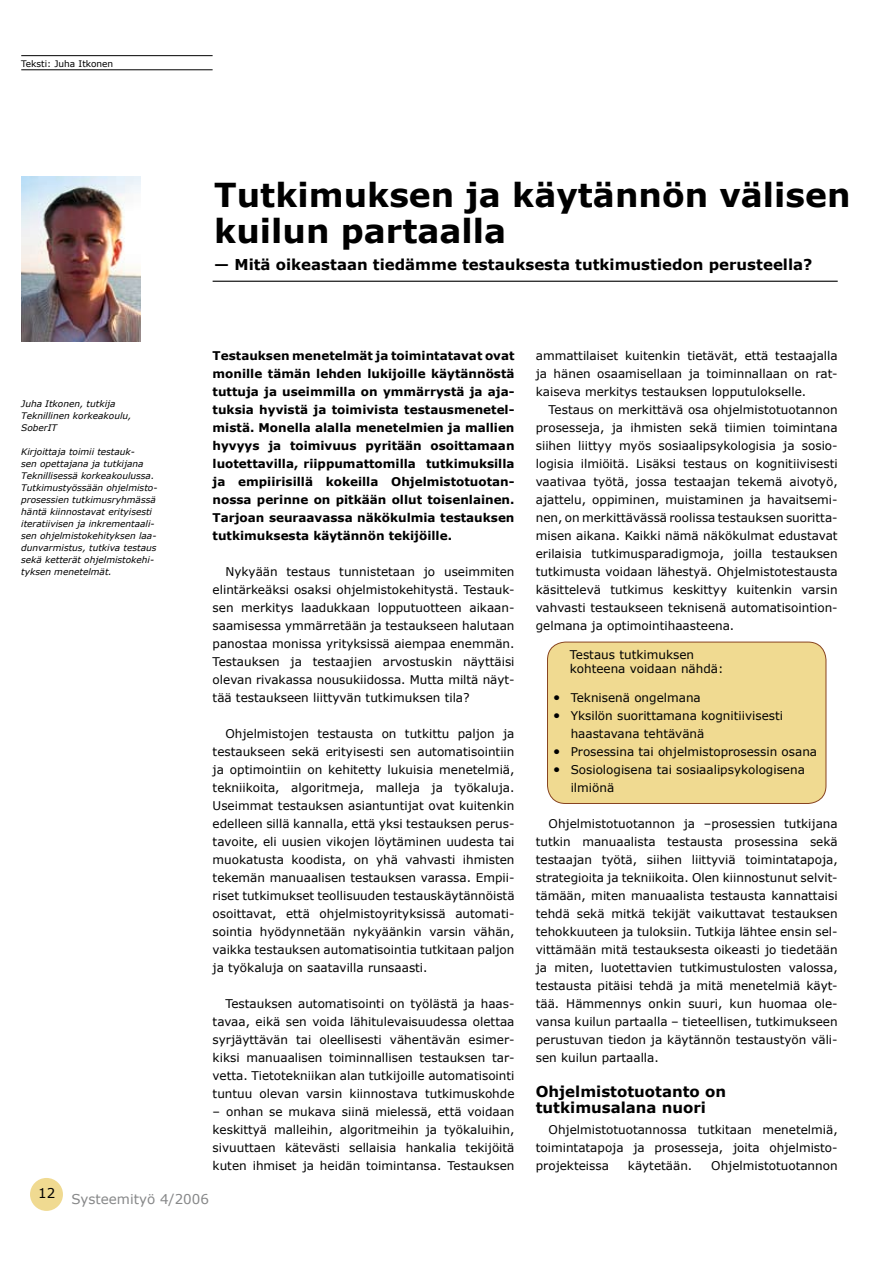
<style>
.page{position:relative;width:893px;height:1263px;background:#fff}
.page>*{position:absolute;margin:0;border:0;box-sizing:border-box;transform-origin:0 0}
.t1{font:700 33px/36px "Verdana";color:#000}
.t2{font:700 15px/16.5px "Verdana";color:#000}
.t3{font:13.5px "Verdana";color:#878889}
.t4{font:italic 13.5px/18px "Verdana";color:#000}
.t5{font:13.5px "Verdana";color:#000}
.t6{font:12px/18px "Verdana";color:#000;text-align:justify}
.t7{font:700 12px/18px "Verdana";color:#000;text-align:justify}
.t8{font:italic 9px/12px "Verdana";color:#000}
.t9{font:9px "Verdana";color:#000}
</style>
<div class="page">
<div style="left:30px;top:1178px;width:33px;height:33px;background:#f0da91;border-radius:50%"></div>
<hr style="left:21px;top:55px;width:192px;height:1px;background:#000">
<hr style="left:21px;top:69px;width:192px;height:1px;background:#000">
<hr style="left:213px;top:281px;width:625px;height:1px;background:#000">
<img style="left:21px;top:176px;width:119px;height:166px">
<div style="left:547px;top:642px;width:279px;height:161px;background:#f0da91;border-radius:18px"></div>
<div style="left:547px;top:642px;width:279px;height:162px;border:1px solid #884420;border-radius:18px"></div>
<p class="t9" style="left:21px;top:58px;width:94px">Teksti: Juha Itkonen</p>
<p class="t8" style="left:21px;top:397px;width:112px">Juha Itkonen, tutkija<br>Teknillinen korkeakoulu,<br>SoberIT</p>
<p class="t8" style="left:21px;top:445px;width:138px">Kirjoittaja toimii testauk-<br>sen opettajana ja tutkijana<br>Teknillisessä korkeakoulussa.<br>Tutkimustyössään ohjelmisto&shy;prosessien tutkimusryhmässä häntä kiinnostavat erityisesti iteratiivisen ja inkrementaali&shy;sen ohjelmistokehityksen laa&shy;dunvarmistus, tutkiva testaus sekä ketterät ohjelmistokehi&shy;tyksen menetelmät.</p>
<h1 class="t1" style="left:214px;top:176px;width:638px">Tutkimuksen ja käytännön välisen kuilun partaalla</h1>
<p class="t2" style="left:214px;top:255px;width:600px">— Mitä oikeastaan tiedämme testauksesta tutkimustiedon perusteella?</p>
<p class="t7" style="left:213px;top:346px;width:303px">Testauksen menetelmät ja toimintatavat ovat monille tämän lehden lukijoille käytännöstä tuttuja ja useimmilla on ymmärrystä ja aja&shy;tuksia hyvistä ja toimivista testausmenetel&shy;mistä. Monella alalla menetelmien ja mallien hyvyys ja toimivuus pyritään osoittamaan luotettavilla, riippumattomilla tutkimuksilla ja empiirisillä kokeilla Ohjelmistotuotan&shy;nossa perinne on pitkään ollut toisenlainen.<br>Tarjoan seuraavassa näkökulmia testauksen tutkimuksesta käytännön tekijöille.</p>
<p class="t6" style="left:213px;top:562px;width:303px;text-indent:13px">Nykyään testaus tunnistetaan jo useimmiten elintärkeäksi osaksi ohjelmistokehitystä. Testauk&shy;sen merkitys laadukkaan lopputuotteen aikaan&shy;saamisessa ymmärretään ja testaukseen halutaan panostaa monissa yrityksissä aiempaa enemmän.<br>Testauksen ja testaajien arvostuskin näyttäisi olevan rivakassa nousukiidossa. Mutta miltä näyt&shy;tää testaukseen liittyvän tutkimuksen tila?</p>
<p class="t6" style="left:213px;top:724px;width:303px;text-indent:13px">Ohjelmistojen testausta on tutkittu paljon ja testaukseen sekä erityisesti sen automatisointiin ja optimointiin on kehitetty lukuisia menetelmiä, tekniikoita, algoritmeja, malleja ja työkaluja.<br>Useimmat testauksen asiantuntijat ovat kuitenkin edelleen sillä kannalla, että yksi testauksen perus&shy;tavoite, eli uusien vikojen löytäminen uudesta tai muokatusta koodista, on yhä vahvasti ihmisten tekemän manuaalisen testauksen varassa. Empii&shy;riset tutkimukset teollisuuden testauskäytännöistä osoittavat, että ohjelmistoyrityksissä automati&shy;sointia hyödynnetään nykyäänkin varsin vähän, vaikka testauksen automatisointia tutkitaan paljon ja työkaluja on saatavilla runsaasti.</p>
<p class="t6" style="left:213px;top:994px;width:303px;text-indent:13px">Testauksen automatisointi on työlästä ja haas&shy;tavaa, eikä sen voida lähitulevaisuudessa olettaa syrjäyttävän tai oleellisesti vähentävän esimer&shy;kiksi manuaalisen toiminnallisen testauksen tar&shy;vetta. Tietotekniikan alan tutkijoille automatisointi tuntuu olevan varsin kiinnostava tutkimuskohde</p>
<p class="t6" style="left:213px;top:1102px;width:303px">– onhan se mukava siinä mielessä, että voidaan keskittyä malleihin, algoritmeihin ja työkaluihin, sivuuttaen kätevästi sellaisia hankalia tekijöitä kuten ihmiset ja heidän toimintansa. Testauksen</p>
<p class="t6" style="left:536px;top:346px;width:303px">ammattilaiset kuitenkin tietävät, että testaajalla ja hänen osaamisellaan ja toiminnallaan on rat&shy;kaiseva merkitys testauksen lopputulokselle.</p>
<p class="t6" style="left:536px;top:400px;width:303px;text-indent:13px">Testaus on merkittävä osa ohjelmistotuotannon prosesseja, ja ihmisten sekä tiimien toimintana siihen liittyy myös sosiaalipsykologisia ja sosio&shy;logisia ilmiöitä. Lisäksi testaus on kognitiivisesti vaativaa työtä, jossa testaajan tekemä aivotyö, ajattelu, oppiminen, muistaminen ja havaitsemi&shy;nen, on merkittävässä roolissa testauksen suoritta&shy;misen aikana. Kaikki nämä näkökulmat edustavat erilaisia tutkimusparadigmoja, joilla testauksen tutkimusta voidaan lähestyä. Ohjelmistotestausta käsittelevä tutkimus keskittyy kuitenkin varsin vahvasti testaukseen teknisenä automatisointion&shy;gelmana ja optimointihaasteena.</p>
<p class="t4" style="left:553px;top:688px;width:9px">• •</p>
<p class="t4" style="left:553px;top:742px;width:9px">• •</p>
<p class="t6" style="left:570px;top:648px;width:155px;line-height:13.5px">Testaus tutkimuksen kohteena voidaan nähdä:</p>
<p class="t6" style="left:571px;top:688px;width:248px;text-align:left">Teknisenä ongelmana<br>Yksilön suorittamana kognitiivisesti haastavana tehtävänä<br>Prosessina tai ohjelmistoprosessin osana<br>Sosiologisena tai sosiaalipsykologisena ilmiönä</p>
<p class="t6" style="left:536px;top:814px;width:303px;text-indent:13px">Ohjelmistotuotannon ja –prosessien tutkijana tutkin manuaalista testausta prosessina sekä testaajan työtä, siihen liittyviä toimintatapoja, strategioita ja tekniikoita. Olen kiinnostunut selvit&shy;tämään, miten manuaalista testausta kannattaisi tehdä sekä mitkä tekijät vaikuttavat testauksen tehokkuuteen ja tuloksiin. Tutkija lähtee ensin sel&shy;vittämään mitä testauksesta oikeasti jo tiedetään ja miten, luotettavien tutkimustulosten valossa, testausta pitäisi tehdä ja mitä menetelmiä käyt&shy;tää. Hämmennys onkin suuri, kun huomaa ole&shy;vansa kuilun partaalla – tieteellisen, tutkimukseen perustuvan tiedon ja käytännön testaustyön väli&shy;sen kuilun partaalla.</p>
<p class="t2" style="left:536px;top:1082px;width:192px">Ohjelmistotuotanto on tutkimusalana nuori</p>
<p class="t6" style="left:536px;top:1120px;width:303px;text-indent:13px">Ohjelmistotuotannossa tutkitaan menetelmiä, toimintatapoja ja prosesseja, joita ohjelmisto&shy;projekteissa</p>
<p class="t6" style="left:628px;top:1156px;width:66px">käytetään.</p>
<p class="t6" style="left:711px;top:1156px;width:128px">Ohjelmistotuotannon</p>
<p class="t5" style="left:38px;top:1185px;width:19px">12</p>
<p class="t3" style="left:72px;top:1191px;width:139px">Systeemityö 4/2006</p>
</div>
